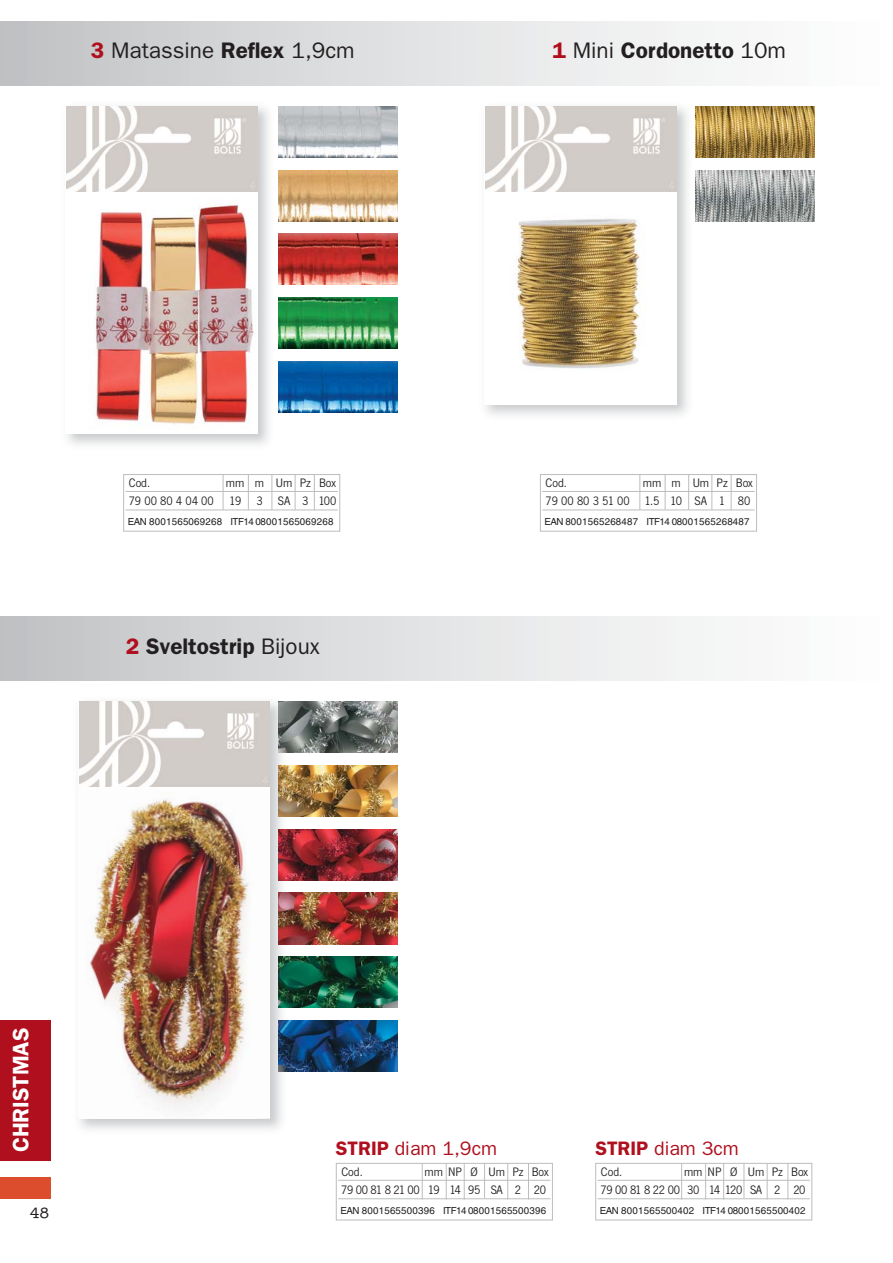
<style>
.page{position:relative;width:893px;height:1263px;background:#fff}
.page>*{position:absolute;margin:0;border:0;box-sizing:border-box;transform-origin:0 0}
.t1{font:700 22.5px "Frankfurt Gothic";color:#231f20}
.t2{font:22.5px "Frankfurt Gothic Plain";color:#231f20}
.t3{font:700 22.5px "Frankfurt Gothic";color:#fff}
.t4{font:19.5px "Frankfurt Gothic Plain";color:#b00f1e}
.t5{font:15px "Memorandum Plain";color:#231f20}
.t6{font:12.75px/18.5px "News Got T";color:#231f20;text-align:right}
.t7{font:12.75px/18.5px "News Got T";letter-spacing:-.025em;color:#231f20;text-align:right}
.t8{font:9.75px "Switzerland";letter-spacing:.02em;color:#231f20}
.s1{font-family:"Frankfurt Gothic";font-weight:700;color:#b00f1e}
.s2{font-family:"Frankfurt Gothic";font-weight:700}
.s3{color:#b00f1e}
.s4{font-family:"Frankfurt Gothic Plain";font-weight:400}
</style>
<div class="page">
<div style="left:0;top:1021px;width:51px;height:140px;background:#b00f1e"></div>
<img style="left:695px;top:106px;width:119px;height:51px">
<img style="left:695px;top:170px;width:119px;height:51px">
<img style="left:66px;top:106px;width:191px;height:324px">
<img style="left:67px;top:106px;width:190px;height:85px">
<svg style="left:123px;top:474px;width:217px;height:58px"></svg>
<hr style="left:126px;top:510px;width:212px;height:1px;background:#bbbdc0">
<hr style="left:248px;top:474px;width:1px;height:36px;background:#bbbdc0">
<hr style="left:223px;top:474px;width:1px;height:36px;background:#bbbdc0">
<hr style="left:271px;top:474px;width:1px;height:36px;background:#bbbdc0">
<hr style="left:295px;top:475px;width:1px;height:35px;background:#bbbdc0">
<hr style="left:314px;top:474px;width:1px;height:36px;background:#bbbdc0">
<img style="left:493px;top:191px;width:183px;height:180px">
<img style="left:485px;top:106px;width:191px;height:85px">
<svg style="left:540px;top:474px;width:217px;height:58px"></svg>
<hr style="left:542px;top:510px;width:213px;height:1px;background:#bbbdc0">
<hr style="left:665px;top:474px;width:1px;height:36px;background:#bbbdc0">
<hr style="left:639px;top:474px;width:1px;height:36px;background:#bbbdc0">
<hr style="left:688px;top:474px;width:1px;height:36px;background:#bbbdc0">
<hr style="left:711px;top:475px;width:1px;height:35px;background:#bbbdc0">
<hr style="left:731px;top:474px;width:1px;height:36px;background:#bbbdc0">
<img style="left:79px;top:701px;width:210px;height:429px">
<img style="left:79px;top:787px;width:191px;height:331px">
<img style="left:79px;top:702px;width:191px;height:85px">
<svg style="left:335px;top:1163px;width:477px;height:58px"></svg>
<hr style="left:597px;top:1180px;width:213px;height:1px;background:#bbbdc0">
<hr style="left:597px;top:1198px;width:213px;height:1px;background:#bbbdc0">
<hr style="left:723px;top:1163px;width:1px;height:37px;background:#bbbdc0">
<hr style="left:681px;top:1163px;width:1px;height:36px;background:#bbbdc0">
<hr style="left:705px;top:1163px;width:1px;height:36px;background:#bbbdc0">
<hr style="left:743px;top:1163px;width:1px;height:35px;background:#bbbdc0">
<hr style="left:767px;top:1163px;width:1px;height:36px;background:#bbbdc0">
<hr style="left:787px;top:1163px;width:1px;height:36px;background:#bbbdc0">
<div style="left:0;top:1178px;width:51px;height:21px;background:#dc4d2d"></div>
<img style="left:278px;top:106px;width:120px;height:51px">
<img style="left:278px;top:170px;width:120px;height:51px">
<img style="left:278px;top:234px;width:120px;height:51px">
<img style="left:278px;top:298px;width:120px;height:51px">
<img style="left:278px;top:361px;width:120px;height:52px">
<img style="left:278px;top:702px;width:120px;height:51px">
<img style="left:278px;top:765px;width:120px;height:51px">
<img style="left:278px;top:829px;width:120px;height:51px">
<img style="left:278px;top:893px;width:120px;height:51px">
<img style="left:278px;top:957px;width:120px;height:51px">
<img style="left:278px;top:1021px;width:120px;height:51px">
<h1 class="t2" style="left:91px;top:43px;width:265px"><span class="s1">3</span> Matassine <span class="s2">Reflex</span> 1,9cm</h1>
<h1 class="t1" style="left:552px;top:43px;width:235px"><span class="s3">1</span> <span class="s4">Mini</span> Cordonetto <span class="s4">10m</span></h1>
<h3 class="t6" style="left:129px;top:473px;width:23px">Cod.</h3>
<h3 class="t6" style="left:129px;top:473px;width:209px">mm m Um Pz Box<br>79 00 80 4 04 00 19 3 SA 3 100</h3>
<p class="t8" style="left:128px;top:516px;width:207px">EAN 8001565069268 ITF14 08001565069268</p>
<h1 class="t1" style="left:126px;top:638px;width:195px"><span class="s3">2</span> Sveltostrip <span class="s4">Bijoux</span></h1>
<h3 class="t6" style="left:545px;top:473px;width:23px">Cod.</h3>
<h3 class="t6" style="left:545px;top:473px;width:209px">mm m Um Pz Box<br>79 00 80 3 51 00 1.5 10 SA 1 80</h3>
<p class="t8" style="left:544px;top:516px;width:207px">EAN 8001565268487 ITF14 08001565268487</p>
<h1 class="t3" style="left:13px;top:1152px;width:126px;rotate:-90deg">CHRISTMAS</h1>
<h3 class="t5" style="left:30px;top:1204px;width:21px">48</h3>
<h2 class="t4" style="left:336px;top:1142px;width:163px"><span class="s2">STRIP</span> diam 1,9cm</h2>
<h2 class="t4" style="left:595px;top:1142px;width:145px"><span class="s2">STRIP</span> diam 3cm</h2>
<h3 class="t7" style="left:341px;top:1162px;width:209px">mm NP Ø Um Pz Box<br>79 00 81 8 21 00 19 14 95 SA 2 20</h3>
<p class="t8" style="left:340px;top:1205px;width:207px">EAN 8001565500396 ITF14 08001565500396</p>
<h3 class="t6" style="left:341px;top:1162px;width:23px">Cod.</h3>
<h3 class="t7" style="left:600px;top:1162px;width:209px">mm NP Ø Um Pz Box<br>79 00 81 8 22 00 30 14 120 SA 2 20</h3>
<p class="t8" style="left:600px;top:1205px;width:207px">EAN 8001565500402 ITF14 08001565500402</p>
<h3 class="t6" style="left:601px;top:1162px;width:23px">Cod.</h3>
</div>
